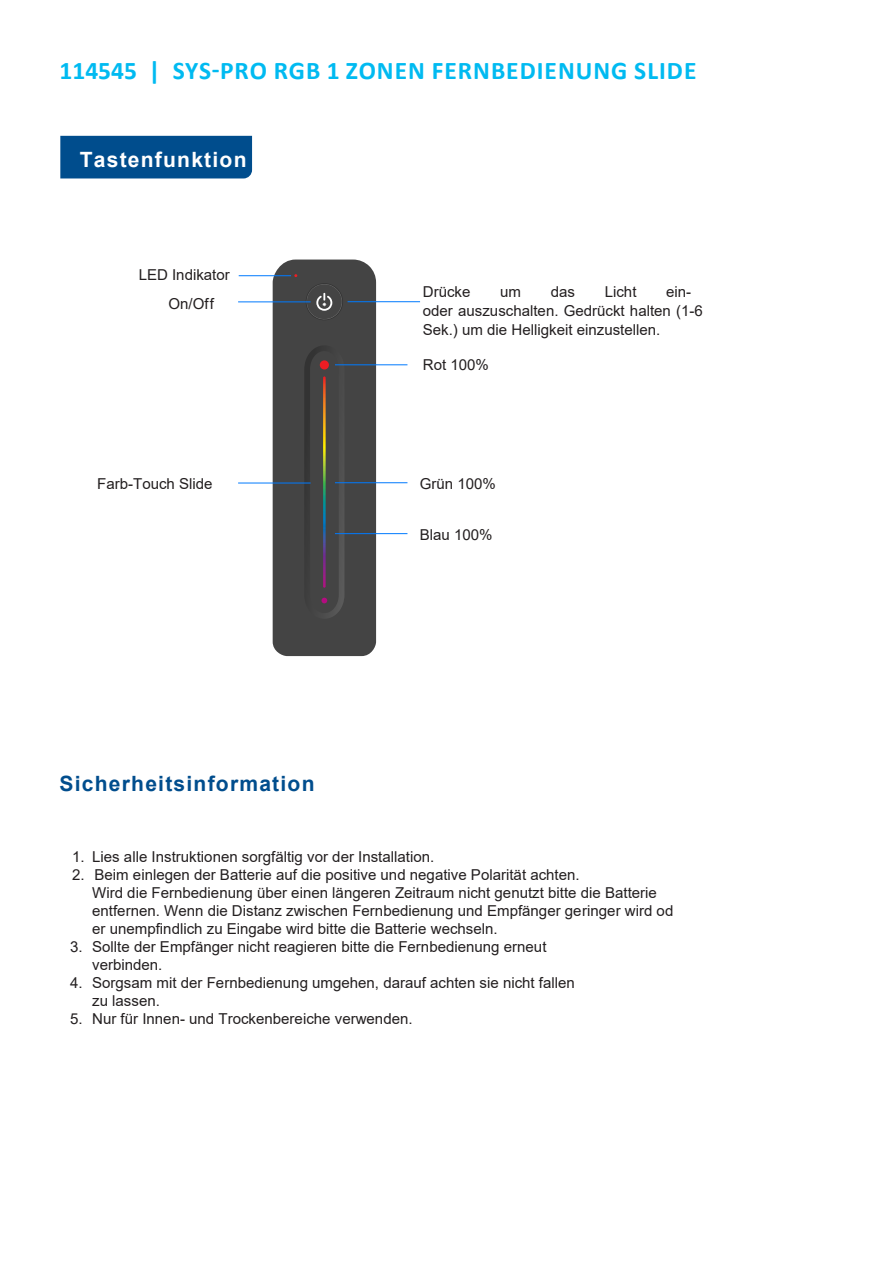
<style>
.page{position:relative;width:893px;height:1263px;background:#fff}
.page>*{position:absolute;margin:0;border:0;box-sizing:border-box;transform-origin:0 0}
.t1{font:700 25.5px "Calibri";letter-spacing:.04em;color:#00baf1}
.t2{font:700 21px "Arial";letter-spacing:.06em;color:#004d8d}
.t3{font:700 21px "Arial";letter-spacing:.06em;color:#fff}
.t4{font:15px/18px "Arial";color:#231f20}
.t5{font:300 15px/19.2px "Futura Std";letter-spacing:.06em;color:#231f20}
</style>
<div class="page">
<svg style="left:273px;top:260px;width:103px;height:396px;background:#474646"></svg>
<hr style="left:335px;top:365px;width:72px;height:1px;background:#007afe">
<hr style="left:335px;top:482px;width:72px;height:1px;background:#007afe">
<hr style="left:335px;top:533px;width:72px;height:1px;background:#007afe">
<hr style="left:238px;top:302px;width:73px;height:1px;background:#007afe">
<hr style="left:238px;top:483px;width:73px;height:1px;background:#007afe">
<hr style="left:348px;top:301px;width:72px;height:1px;background:#007afe">
<hr style="left:239px;top:275px;width:52px;height:1px;background:#007afe">
<div style="left:60px;top:136px;width:192px;height:42px;background:#004d8d"></div>
<h1 class="t1" style="left:60px;top:53px;width:638px">114545 | SYS-PRO RGB 1 ZONEN FERNBEDIENUNG SLIDE</h1>
<h2 class="t3" style="left:80px;top:145px;width:168px">Tastenfunktion</h2>
<p class="t4" style="left:139px;top:266px;width:93px">LED Indikator</p>
<p class="t4" style="left:169px;top:294px;width:47px">On/Off</p>
<p class="t4" style="left:97px;top:474px;width:117px">Farb-Touch Slide</p>
<h2 class="t2" style="left:60px;top:769px;width:256px">Sicherheitsinformation</h2>
<p class="t4" style="left:423px;top:283px;width:49px">Drücke</p>
<p class="t4" style="left:500px;top:283px;width:22px">um</p>
<p class="t4" style="left:551px;top:283px;width:26px">das</p>
<p class="t4" style="left:605px;top:283px;width:33px">Licht</p>
<p class="t4" style="left:423px;top:282px;width:282px;line-height:19.2px;text-indent:243px">ein&shy;oder auszuschalten. Gedrückt halten (1-6<br>Sek.) um die Helligkeit einzustellen.</p>
<p class="t4" style="left:423px;top:355px;width:68px">Rot 100%</p>
<p class="t4" style="left:420px;top:474px;width:78px">Grün 100%</p>
<p class="t4" style="left:420px;top:525px;width:74px">Blau 100%</p>
<p class="t4" style="left:72px;top:847px;width:364px">1. Lies alle Instruktionen sorgfältig vor der Installation.</p>
<p class="t4" style="left:72px;top:865px;width:509px">2. Beim einlegen der Batterie auf die positive und negative Polarität achten.</p>
<p class="t4" style="left:92px;top:901px;width:583px">entfernen. Wenn die Distanz zwischen Fernbedienung und Empfänger geringer wird od</p>
<p class="t4" style="left:92px;top:883px;width:566px">Wird die Fernbedienung über einen längeren Zeitraum nicht genutzt bitte die Batterie</p>
<p class="t4" style="left:92px;top:920px;width:407px">er unempfindlich zu Eingabe wird bitte die Batterie wechseln.</p>
<p class="t4" style="left:92px;top:937px;width:456px;text-indent:-22px">3. Sollte der Empfänger nicht reagieren bitte die Fernbedienung erneut verbinden.</p>
<p class="t4" style="left:92px;top:974px;width:484px;text-indent:-22px">4. Sorgsam mit der Fernbedienung umgehen, darauf achten sie nicht fallen zu lassen.</p>
<p class="t4" style="left:70px;top:1010px;width:344px">5. Nur für Innen- und Trockenbereiche verwenden.</p>
<p class="t5" style="left:462px;top:905px;width:81px">WW 100%<br>CW 0%</p>
<p class="t5" style="left:132px;top:1016px;width:118px">Color touch slide</p>
</div>
